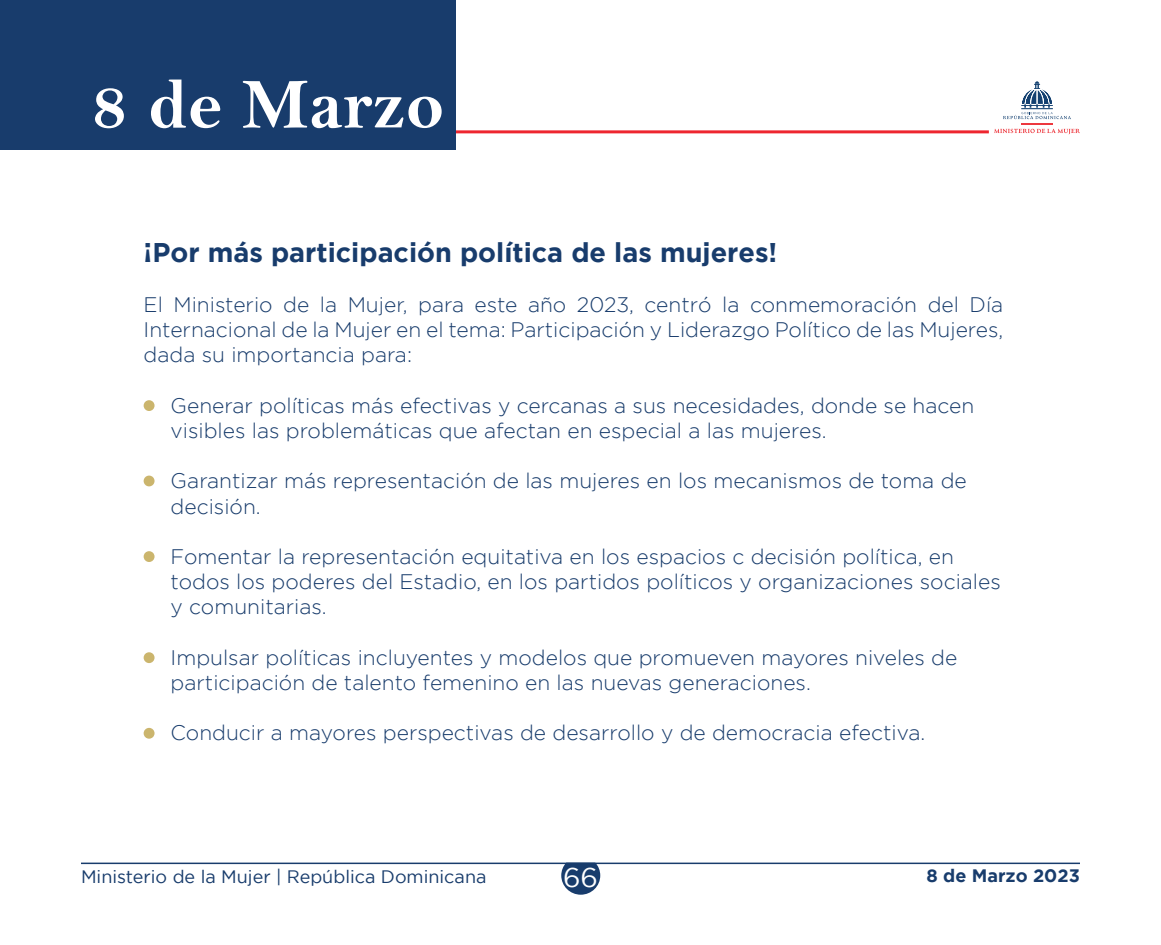
<style>
.page{position:relative;width:1161px;height:945px;background:#fff}
.page>*{position:absolute;margin:0;border:0;box-sizing:border-box;transform-origin:0 0}
.t1{font:72px "Bell MT Bold";color:#fff}
.t2{font:700 27px "Gotham";color:#183c6c}
.t3{font:27px "Gotham";color:#fff}
.t4{font:300 21px/25.2px "Gotham";color:#183c6c}
.t5{font:18px "Gotham";color:#183c6c}
.t6{font:700 18px "Gotham";color:#183c6c}
</style>
<div class="page">
<hr style="left:81px;top:130px;width:908px;height:3px;background:#ee262f">
<hr style="left:1021px;top:123px;width:32px;height:2px;background:#ed383f">
<svg style="left:1003px;top:81px;width:68px;height:38px"></svg>
<svg style="left:994px;top:129px;width:86px;height:5px"></svg>
<svg style="left:561px;top:864px;width:39px;height:31px"></svg>
<hr style="left:81px;top:863px;width:999px;height:1px;background:#183c6c">
<div style="left:0;top:0;width:456px;height:150px;background:#183c6c"></div>
<div style="left:144px;top:400px;width:11px;height:11px;background:#cbb56d;border-radius:5px"></div>
<div style="left:144px;top:476px;width:11px;height:10px;background:#cbb56d;border-radius:5px"></div>
<div style="left:144px;top:551px;width:11px;height:11px;background:#cbb56d;border-radius:5px"></div>
<div style="left:144px;top:652px;width:11px;height:11px;background:#cbb56d;border-radius:5px"></div>
<div style="left:144px;top:728px;width:11px;height:11px;background:#cbb56d;border-radius:5px"></div>
<h1 class="t1" style="left:91px;top:62px;width:356px">8 de Marzo</h1>
<p class="t2" style="left:144px;top:236px;width:635px">¡Por más participación política de las mujeres!</p>
<p class="t4" style="left:144px;top:292px;width:861px;text-align:justify">El Ministerio de la Mujer, para este año 2023, centró la conmemoración del Día Internacional de la Mujer en el tema: Participación y Liderazgo Político de las Mujeres, dada su importancia para:</p>
<p class="t4" style="left:171px;top:393px;width:805px;text-indent:-27px">• Generar políticas más efectivas y cercanas a sus necesidades, donde se hacen visibles las problemáticas que afectan en especial a las mujeres.</p>
<p class="t4" style="left:171px;top:468px;width:798px;text-indent:-27px">• Garantizar más representación de las mujeres en los mecanismos de toma de decisión.</p>
<p class="t4" style="left:171px;top:544px;width:832px;text-indent:-27px">• Fomentar la representación equitativa en los espacios c decisión política, en todos los poderes del Estadio, en los partidos políticos y organizaciones sociales y comunitarias.</p>
<p class="t4" style="left:171px;top:645px;width:788px;text-indent:-27px">• Impulsar políticas incluyentes y modelos que promueven mayores niveles de participación de talento femenino en las nuevas generaciones.</p>
<p class="t4" style="left:144px;top:720px;width:783px">• Conducir a mayores perspectivas de desarrollo y de democracia efectiva.</p>
<p class="t5" style="left:81px;top:866px;width:407px">Ministerio de la Mujer | República Dominicana</p>
<p class="t3" style="left:563px;top:863px;width:36px">66</p>
<p class="t6" style="left:926px;top:865px;width:155px">8 de Marzo 2023</p>
</div>
